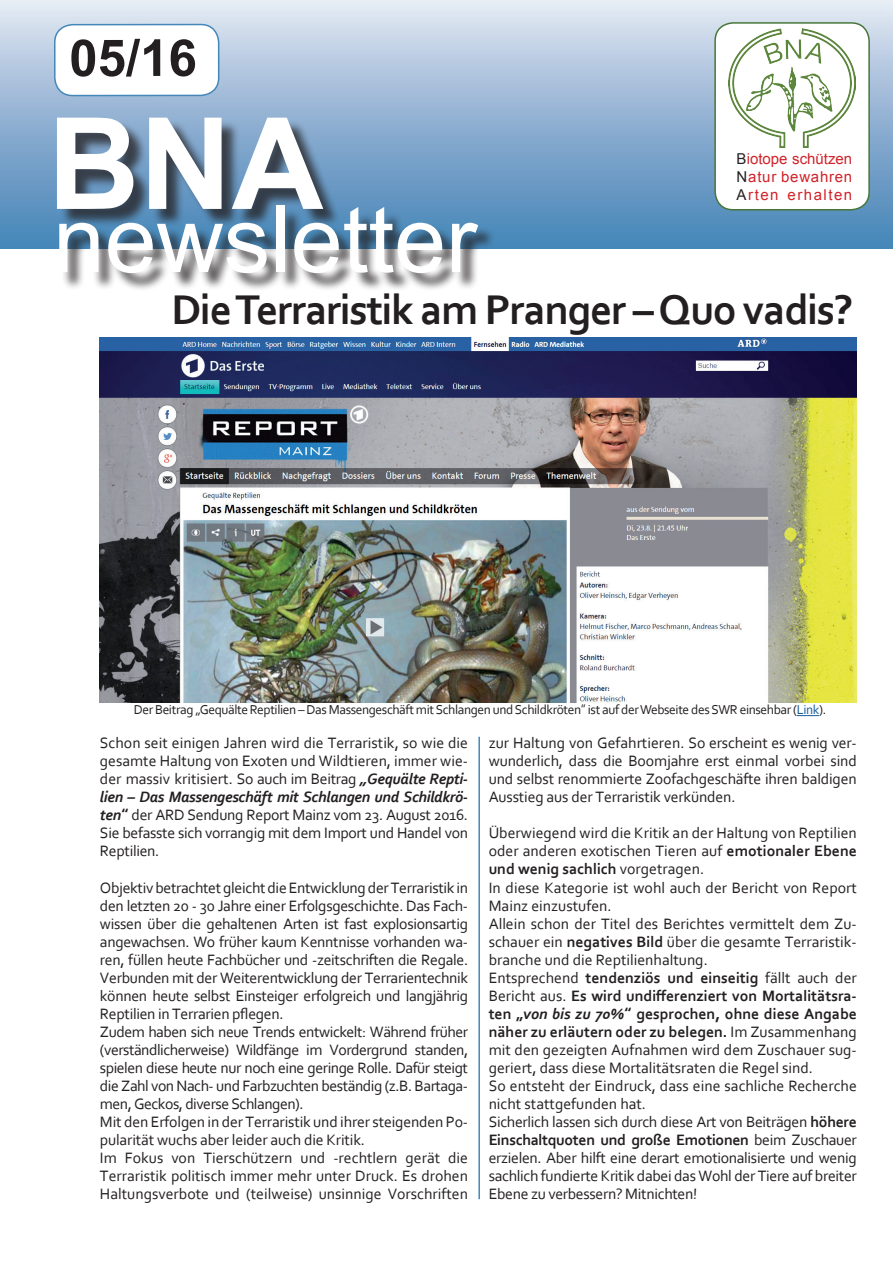
<style>
.page{position:relative;width:893px;height:1263px;background:#fff}
.page>*{position:absolute;margin:0;border:0;box-sizing:border-box;transform-origin:0 0}
.t1{font:700 127.5px "Arial";color:#fff}
.t2{font:93px "Arial";color:#fff}
.t3{font:700 51px "Arial";color:#231f20}
.t4{font:700 43.5px "Corbel";letter-spacing:-.03em;color:#231f20}
.t5{font:15.75px/18px "Corbel";letter-spacing:-.02em;color:#231f20;text-align:justify}
.t6{font:15.75px/18px "Corbel";color:#231f20}
.t7{font:15px/18px "Arial";letter-spacing:.05em;color:#d1232a;text-align:justify}
.t8{font:13.5px "Corbel";letter-spacing:-.03em;color:#231f20}
.s1{color:#231f20}
.s2{font-family:"Ebrima"}
.s3{color:#175d9e}
.s4{font-weight:700;font-style:italic}
.s5{font-family:"Ebrima";font-weight:700}
.s6{font-weight:700}
</style>
<div class="page">
<div style="left:0;top:0;width:893px;height:249px;background:linear-gradient(to bottom,#e2e5f2,#4080b4)"></div>
<div style="left:55px;top:25px;width:164px;height:71px;background:#fff;border-radius:18px"></div>
<div style="left:54px;top:24px;width:165px;height:72px;border:2px solid #4487b9;border-radius:18px"></div>
<hr style="left:478px;top:737px;width:2px;height:462px;background:#4487b9">
<div style="left:59px;top:120px;width:282px;height:108px;background:#231f20;opacity:.75"></div>
<div style="left:62px;top:208px;width:434px;height:84px;background:#231f20;opacity:.75"></div>
<div style="left:715px;top:23px;width:154px;height:187px;background:#fff;border-radius:18px"></div>
<div style="left:714px;top:22px;width:156px;height:188px;border:2px solid #477639;border-radius:18px"></div>
<img style="left:729px;top:28px;width:126px;height:119px">
<svg style="left:797px;top:715px;width:22px;height:1px"></svg>
<img style="left:100px;top:337px;width:757px;height:366px">
<h3 class="t3" style="left:69px;top:24px;width:129px">05/16</h3>
<h1 class="t1" style="left:48px;top:79px;width:278px">BNA</h1>
<h2 class="t2" style="left:53px;top:178px;width:425px">newsletter</h2>
<p class="t7" style="left:737px;top:149px;width:117px"><span class="s1">B</span>iotope schützen <span class="s1">N</span>atur bewahren <span class="s1">A</span>rten erhalten</p>
<h3 class="t4" style="left:172px;top:282px;width:683px">Die Terraristik am Pranger – Quo vadis?</h3>
<p class="t8" style="left:134px;top:701px;width:694px">Der Beitrag „Gequälte Reptilien – Das Massengeschäft mit Schlangen und Schildkröten<span class="s2">“</span> ist auf der Webseite des SWR einsehbar (<span class="s3">Link</span>).</p>
<p class="t5" style="left:100px;top:734px;width:370px">Schon seit einigen Jahren wird die Terraristik, so wie die gesamte Haltung von Exoten und Wildtieren, immer wie&shy;der massiv kritisiert. So auch im Beitrag <span class="s4">„Gequälte Repti&shy;lien – Das Massengeschäft mit Schlangen und Schildkrö&shy;ten</span><span class="s5">“</span> der ARD Sendung Report Mainz vom 23. August 2016.<br>Sie befasste sich vorrangig mit dem Import und Handel von Reptilien.</p>
<p class="t5" style="left:100px;top:878px;width:370px;text-align:left">Objektiv betrachtet gleicht die Entwicklung der Terraristik in den letzten 20 - 30 Jahre einer Erfolgsgeschichte. Das Fach&shy;wissen über die gehaltenen Arten ist fast explosionsartig angewachsen. Wo früher kaum Kenntnisse vorhanden wa&shy;ren, füllen heute Fachbücher und -zeitschriften die Regale.<br>Verbunden mit der Weiterentwicklung der Terrarientechnik können heute selbst Einsteiger erfolgreich und langjährig Reptilien in Terrarien pflegen.<br>Zudem haben sich neue Trends entwickelt: Während früher (verständlicherweise) Wildfänge im Vordergrund standen, spielen diese heute nur noch eine geringe Rolle. Dafür steigt die Zahl von Nach- und Farbzuchten beständig (z.B. Bartaga&shy;men, Geckos, diverse Schlangen).<br>Mit den Erfolgen in der Terraristik und ihrer steigenden Po&shy;pularität wuchs aber leider auch die Kritik.<br>Im Fokus von Tierschützern und -rechtlern gerät die Terraristik politisch immer mehr unter Druck. Es drohen Haltungsverbote und (teilweise) unsinnige Vorschriften</p>
<p class="t5" style="left:489px;top:734px;width:370px">zur Haltung von Gefahrtieren. So erscheint es wenig ver&shy;wunderlich, dass die Boomjahre erst einmal vorbei sind und selbst renommierte Zoofachgeschäfte ihren baldigen Ausstieg aus der Terraristik verkünden.</p>
<p class="t6" style="left:489px;top:824px;width:370px">Überwiegend wird die Kritik an der Haltung von Reptilien oder anderen exotischen Tieren auf <span class="s6">emotionaler Ebene und wenig sachlich</span> vorgetragen.<br>In diese Kategorie ist wohl auch der Bericht von Report Mainz einzustufen.<br>Allein schon der Titel des Berichtes vermittelt dem Zu&shy;schauer ein <span class="s6">negatives Bild</span> über die gesamte Terraristik&shy;branche und die Reptilienhaltung.<br>Entsprechend <span class="s6">tendenziös und einseitig</span> fällt auch der Bericht aus. <span class="s6">Es wird undifferenziert von Mortalitätsra&shy;ten „</span><span class="s4">von bis zu 70%</span><span class="s5">“</span> <span class="s6">gesprochen, ohne diese Angabe näher zu erläutern oder zu belegen.</span> Im Zusammenhang mit den gezeigten Aufnahmen wird dem Zuschauer sug&shy;geriert, dass diese Mortalitätsraten die Regel sind.<br>So entsteht der Eindruck, dass eine sachliche Recherche nicht stattgefunden hat.<br>Sicherlich lassen sich durch diese Art von Beiträgen <span class="s6">höhere Einschaltquoten und große Emotionen</span> beim Zuschauer erzielen. Aber hilft eine derart emotionalisierte und wenig sachlich fundierte Kritik dabei das Wohl der Tiere auf breiter Ebene zu verbessern? Mitnichten!</p>
</div>
